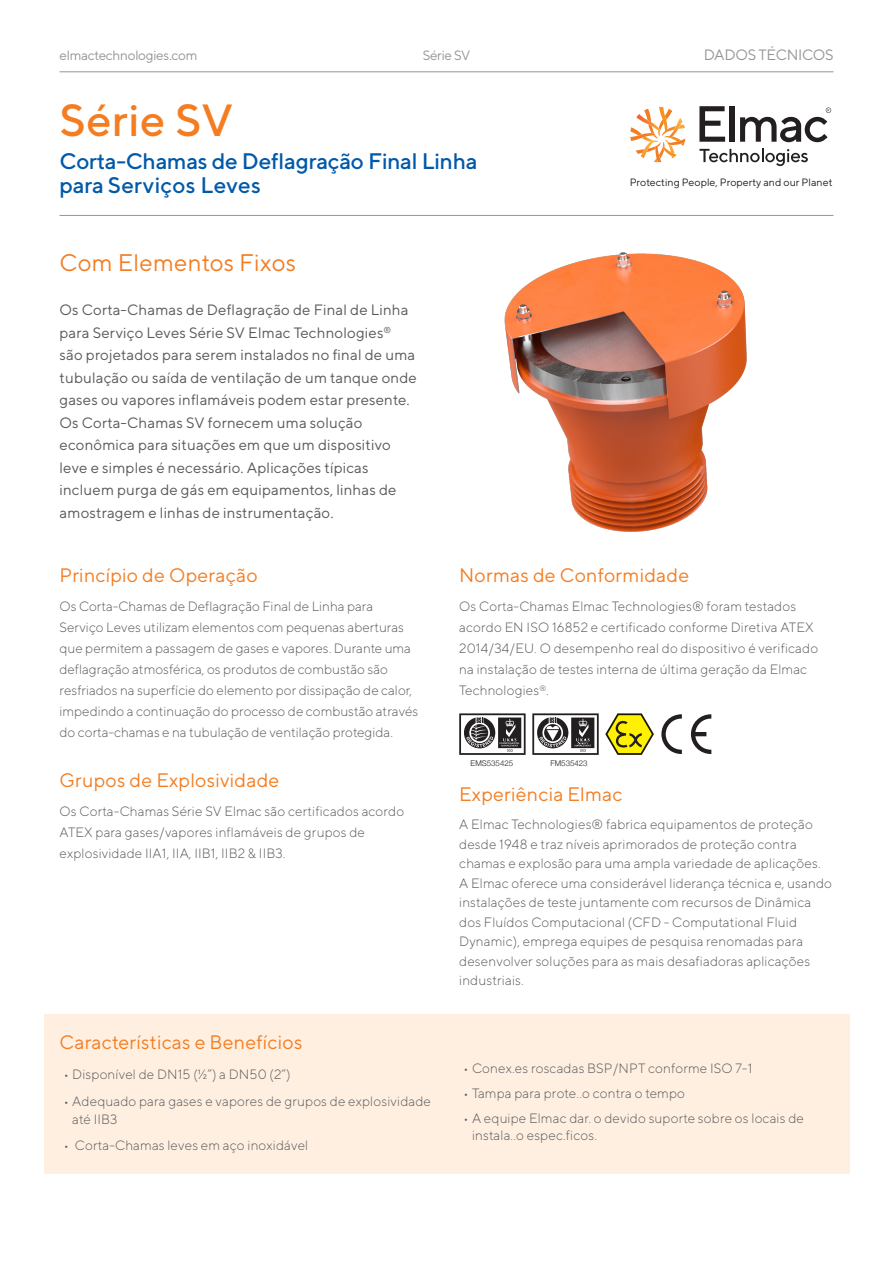
<style>
.page{position:relative;width:893px;height:1263px;background:#fff}
.page>*{position:absolute;margin:0;border:0;box-sizing:border-box;transform-origin:0 0}
.Title_Large{font:500 45px "TT Norms";letter-spacing:.01em;color:#f47d21}
.t1{font:24px "TT Norms";letter-spacing:.01em;color:#f47d21}
.Title_small{font:500 22.5px/24px "TT Norms";letter-spacing:-.01em;color:#0159a9}
.Sub_Header{font:19.5px "TT Norms";letter-spacing:.01em;color:#f47d21}
.Intro_Body{font:15px/22.5px "TT Norms";letter-spacing:.01em;color:#57585a}
.t2{font:15px "TT Norms";letter-spacing:-.02em;color:#939598}
.Body{font:300 13.5px/21px "TT Norms";letter-spacing:.01em;color:#57585a}
.t3{font:13.5px "TT Norms";letter-spacing:-.02em;color:#939598}
.t4{font:10.65px "TT Norms";color:#231f20}
.t5{font:300 7.95px "Helvetica Neue";color:#231f20}
</style>
<div class="page">
<hr style="left:60px;top:71px;width:773px;height:1px;background:#939598">
<div style="left:44px;top:1014px;width:805px;height:160px;background:#feefe1"></div>
<svg style="left:459px;top:713px;width:67px;height:42px"></svg>
<svg style="left:532px;top:713px;width:67px;height:42px"></svg>
<svg style="left:605px;top:713px;width:49px;height:42px"></svg>
<svg style="left:661px;top:714px;width:21px;height:40px"></svg>
<svg style="left:691px;top:714px;width:20px;height:40px"></svg>
<hr style="left:60px;top:215px;width:773px;height:1px;background:#939598">
<img style="left:504px;top:252px;width:243px;height:280px">
<svg style="left:630px;top:107px;width:56px;height:56px"></svg>
<svg style="left:699px;top:106px;width:26px;height:36px"></svg>
<div style="left:729px;top:106px;width:5px;height:36px;background:#231f20"></div>
<svg style="left:740px;top:108px;width:91px;height:34px"></svg>
<svg style="left:699px;top:149px;width:109px;height:17px"></svg>
<p class="t3" style="left:60px;top:47px;width:140px">elmactechnologies.com</p>
<p class="t2" style="left:704px;top:45px;width:131px">DADOS TÉCNICOS</p>
<p class="t3" style="left:423px;top:46px;width:49px">Série SV</p>
<p class="Title_Large" style="left:60px;top:92px;width:176px">Série SV</p>
<p class="Title_small" style="left:60px;top:149px;width:420px">Corta-Chamas de Deflagração Final Linha para Serviços Leves</p>
<p class="t1" style="left:60px;top:248px;width:238px">Com Elementos Fixos</p>
<p class="Intro_Body" style="left:60px;top:298px;width:359px">Os Corta-Chamas de Deflagração de Final de Linha para Serviço Leves Série SV Elmac Technologies<sup>® </sup>são projetados para serem instalados no final de uma tubulação ou saída de ventilação de um tanque onde gases ou vapores inflamáveis podem estar presente.<br>Os Corta-Chamas SV fornecem uma solução econômica para situações em que um dispositivo leve e simples é necessário. Aplicações típicas incluem purga de gás em equipamentos, linhas de amostragem e linhas de instrumentação.</p>
<p class="t4" style="left:630px;top:175px;width:204px">Protecting People, Property and our Planet</p>
<p class="Sub_Header" style="left:60px;top:563px;width:200px">Princípio de Operação</p>
<p class="Body" style="left:60px;top:596px;width:360px">Os Corta-Chamas de Deflagração Final de Linha para Serviço Leves utilizam elementos com pequenas aberturas que permitem a passagem de gases e vapores. Durante uma deflagração atmosférica, os produtos de combustão são resfriados na superfície do elemento por dissipação de calor, impedindo a continuação do processo de combustão através do corta-chamas e na tubulação de ventilação protegida.</p>
<p class="Sub_Header" style="left:60px;top:768px;width:221px">Grupos de Explosividade</p>
<p class="Body" style="left:60px;top:801px;width:346px">Os Corta-Chamas Série SV Elmac são certificados acordo<br>ATEX para gases/vapores inflamáveis de grupos de explosividade IIA1, IIA, IIB1, IIB2 &amp; IIB3.</p>
<p class="Sub_Header" style="left:60px;top:1030px;width:244px">Características e Benefícios</p>
<p class="Body" style="left:64px;top:1064px;width:228px">• Disponível de DN15 (½”) a DN50 (2”)</p>
<p class="Body" style="left:72px;top:1092px;width:360px;line-height:18px;text-indent:-9px">• Adequado para gases e vapores de grupos de explosividade até IIB3</p>
<p class="Body" style="left:64px;top:1135px;width:246px">• Corta-Chamas leves em aço inoxidável</p>
<p class="Sub_Header" style="left:459px;top:563px;width:232px">Normas de Conformidade</p>
<p class="Body" style="left:459px;top:596px;width:360px">Os Corta-Chamas Elmac Technologies® foram testados acordo EN ISO 16852 e certificado conforme Diretiva ATEX 2014/34/EU. O desempenho real do dispositivo é verificado na instalação de testes interna de última geração da Elmac Technologies<sup>®</sup>.</p>
<p class="t5" style="left:471px;top:757px;width:44px">EMS535425</p>
<p class="t5" style="left:551px;top:757px;width:39px">FM535423</p>
<p class="Sub_Header" style="left:459px;top:782px;width:165px">Experiência Elmac</p>
<p class="Body" style="left:459px;top:815px;width:374px;line-height:19.5px">A Elmac Technologies® fabrica equipamentos de proteção desde 1948 e traz níveis aprimorados de proteção contra chamas e explosão para uma ampla variedade de aplicações.<br>A Elmac oferece uma considerável liderança técnica e, usando instalações de teste juntamente com recursos de Dinâmica dos Fluídos Computacional (CFD - Computational Fluid Dynamic), emprega equipes de pesquisa renomadas para desenvolver soluções para as mais desafiadoras aplicações industriais.</p>
<p class="Body" style="left:463px;top:1058px;width:290px">• Conex.es roscadas BSP/NPT conforme ISO 7-1</p>
<p class="Body" style="left:463px;top:1083px;width:223px">• Tampa para prote..o contra o tempo</p>
<p class="Body" style="left:472px;top:1110px;width:333px;line-height:16.5px;text-indent:-9px">• A equipe Elmac dar. o devido suporte sobre os locais de instala..o espec.ficos.</p>
</div>
